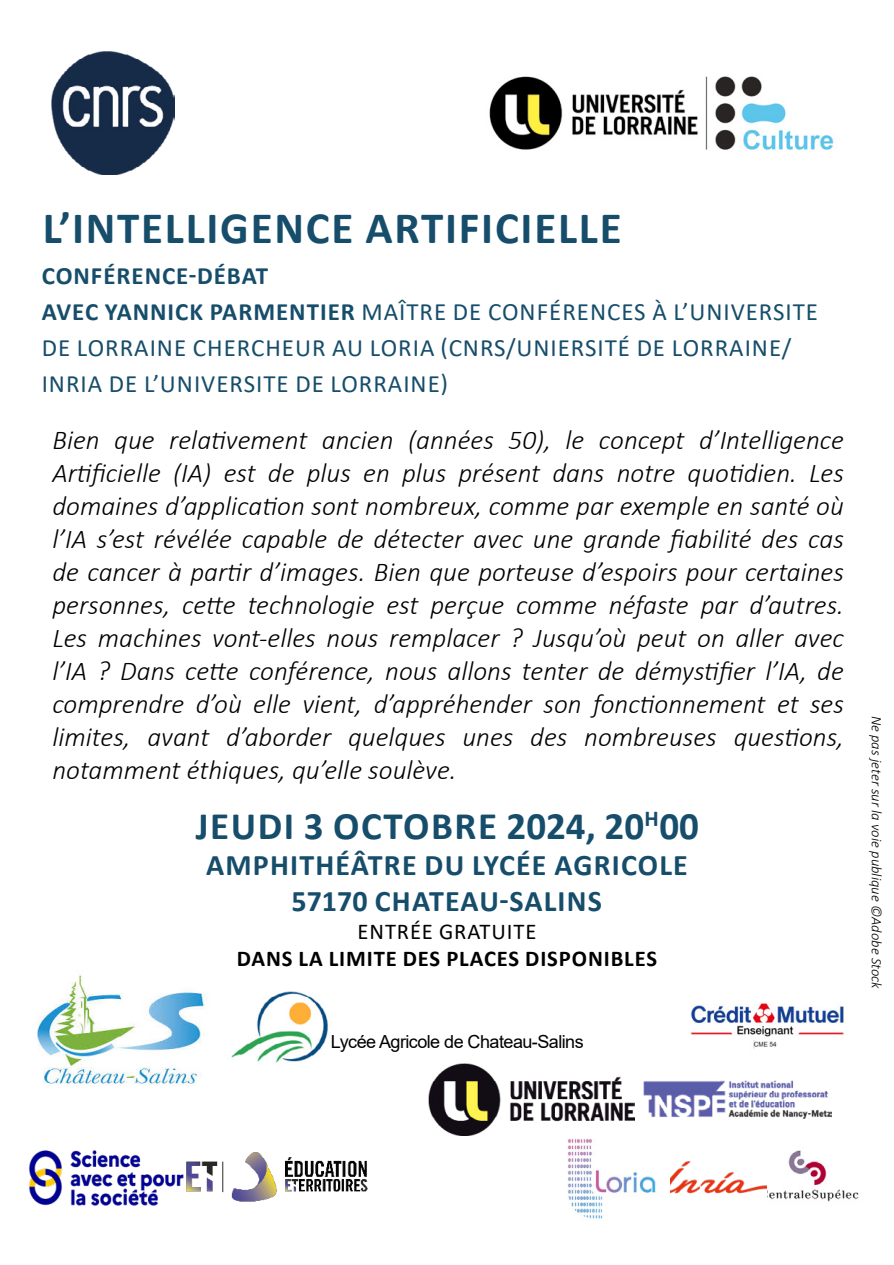
<style>
.page{position:relative;width:894px;height:1265px;background:#fff}
.page>*{position:absolute;margin:0;border:0;box-sizing:border-box;transform-origin:0 0}
.t1{font:700 45px "Calibri";letter-spacing:.04em;color:#164d6b}
.t2{font:700 39px "Calibri";letter-spacing:.04em;color:#164d6b}
.t3{font:700 30px/36px "Calibri";letter-spacing:.04em;color:#164d6b;text-align:center}
.t4{font:italic 300 27.3px/33px "Calibri";color:#000;text-align:justify}
.t5{font:24.9px/36px "Calibri";letter-spacing:.04em;color:#164d6b}
.t6{font:700 22.5px "Calibri";letter-spacing:.04em;color:#000}
.t7{font:22.5px "Calibri";letter-spacing:.04em;color:#000}
.t8{font:18px "Arial";letter-spacing:-.03em;color:#000}
.t9{font:italic 300 14.7px "Calibri";color:#000}
.s1{font-weight:700}
</style>
<div class="page">
<img style="left:51px;top:51px;width:124px;height:123px">
<img style="left:489px;top:76px;width:345px;height:74px">
<img style="left:29px;top:1150px;width:155px;height:56px">
<img style="left:37px;top:975px;width:169px;height:111px">
<img style="left:670px;top:1161px;width:97px;height:33px">
<img style="left:567px;top:1138px;width:89px;height:81px">
<img style="left:186px;top:1152px;width:182px;height:50px">
<img style="left:690px;top:1003px;width:154px;height:46px">
<img style="left:767px;top:1150px;width:92px;height:52px">
<img style="left:428px;top:1063px;width:206px;height:72px">
<img style="left:231px;top:991px;width:98px;height:73px">
<img style="left:643px;top:1080px;width:188px;height:38px">
<h1 class="t1" style="left:43px;top:197px;width:580px">L’INTELLIGENCE ARTIFICIELLE</h1>
<p class="t5" style="left:42px;top:257px;width:778px"><span class="s1">CONFÉRENCE-DÉBAT<br>AVEC YANNICK PARMENTIER</span> MAÎTRE DE CONFÉRENCES À L’UNIVERSITE DE LORRAINE CHERCHEUR AU LORIA (CNRS/UNIERSITÉ DE LORRAINE/ INRIA DE L’UNIVERSITE DE LORRAINE)</p>
<p class="t4" style="left:52px;top:423px;width:793px">Bien que relativement ancien (années 50), le concept d’Intelligence Artificielle (IA) est de plus en plus présent dans notre quotidien. Les domaines d’application sont nombreux, comme par exemple en santé où l’IA s’est révélée capable de détecter avec une grande fiabilité des cas de cancer à partir d’images. Bien que porteuse d’espoirs pour certaines personnes, cette technologie est perçue comme néfaste par d’autres.<br>Les machines vont-elles nous remplacer ? Jusqu’où peut on aller avec l’IA ? Dans cette conférence, nous allons tenter de démystifier l’IA, de comprendre d’où elle vient, d’appréhender son fonctionnement et ses limites, avant d’aborder quelques unes des nombreuses questions, notamment éthiques, qu’elle soulève.</p>
<h2 class="t2" style="left:196px;top:799px;width:505px">JEUDI 3 OCTOBRE 2024, 20<sup>H</sup>00</h2>
<p class="t3" style="left:206px;top:847px;width:483px">AMPHITHÉÂTRE DU LYCÉE AGRICOLE<br>57170 CHATEAU-SALINS</p>
<p class="t7" style="left:357px;top:915px;width:180px">ENTRÉE GRATUITE</p>
<p class="t6" style="left:237px;top:942px;width:422px">DANS LA LIMITE DES PLACES DISPONIBLES</p>
<p class="t8" style="left:331px;top:1029px;width:254px">Lycée Agricole de Chateau-Salins</p>
<p class="t9" style="left:886px;top:715px;width:275px;rotate:90deg">Ne pas jeter sur la voie publique ©Adobe Stock</p>
</div>
